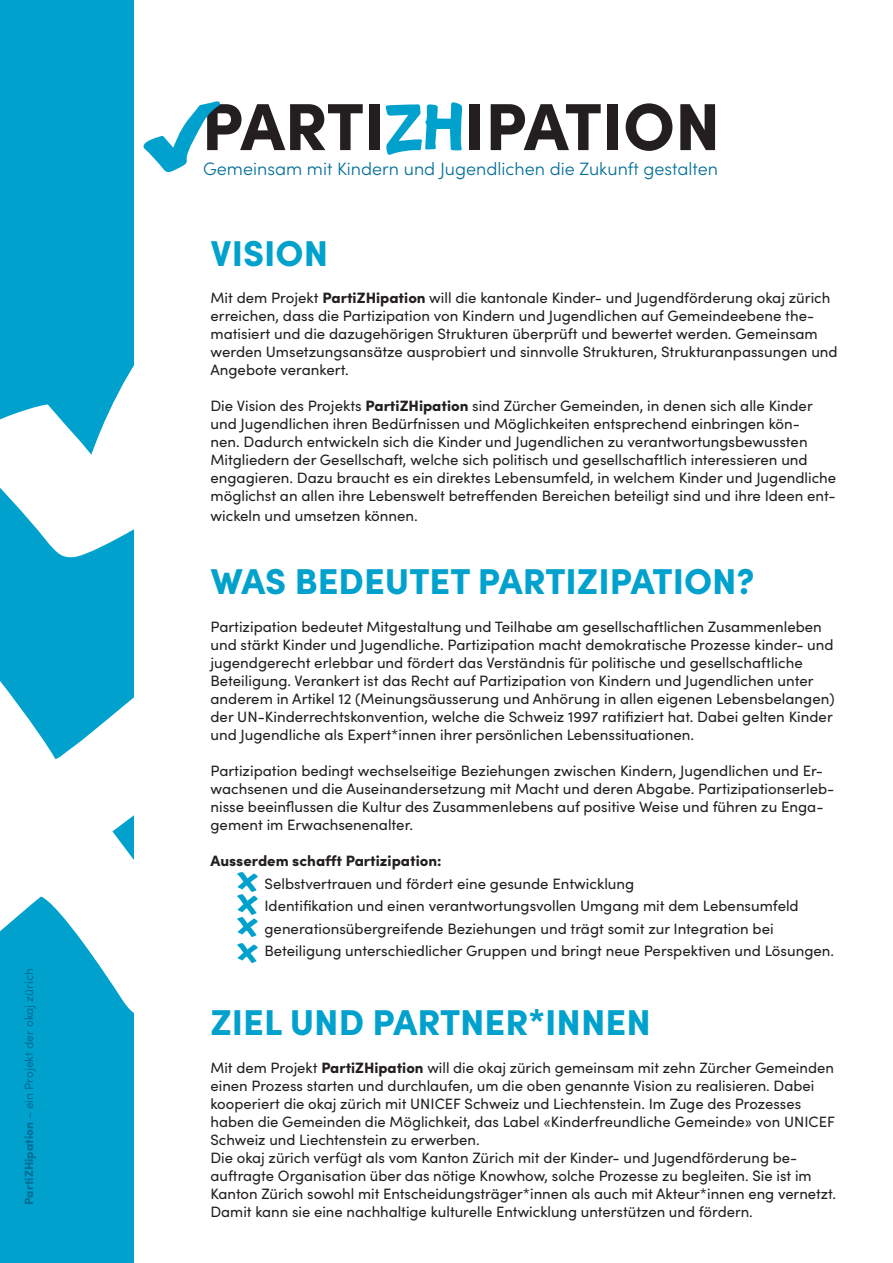
<style>
.page{position:relative;width:893px;height:1263px;background:#fff}
.page>*{position:absolute;margin:0;border:0;box-sizing:border-box;transform-origin:0 0}
.t1{font:900 66.6px "Sofia Pro";color:#231f20}
.t2{font:900 36px "Sofia Pro";color:#00a2cd}
.t3{font:300 18px "Sofia Pro";color:#006d96}
.t4{font:15px/18px "Sofia Pro";color:#231f20}
.t5{font:900 15px "Sofia Pro";color:#231f20}
.t6{font:12px "Sofia Pro";color:#006d96}
.s1{font-weight:900}
</style>
<div class="page">
<div style="left:0;top:0;width:134px;height:1263px;background:#00a2cd"></div>
<svg style="left:0;top:681px;width:134px;height:332px;fill:#fff"></svg>
<svg style="left:0;top:365px;width:134px;height:193px;fill:#fff"></svg>
<img style="left:237px;top:943px;width:21px;height:20px">
<img style="left:237px;top:872px;width:21px;height:65px">
<svg style="left:385px;top:102px;width:78px;height:53px"></svg>
<svg style="left:143px;top:101px;width:77px;height:71px"></svg>
<p class="t6" style="left:20px;top:1205px;width:238px;rotate:-90deg"><span class="s1">PartiZHipation</span> – ein Projekt der okaj zürich</p>
<p class="t1" style="left:202px;top:74px;width:520px">PARTI IPATION</p>
<p class="t3" style="left:203px;top:155px;width:516px">Gemeinsam mit Kindern und Jugendlichen die Zukunft gestalten</p>
<p class="t2" style="left:210px;top:225px;width:119px">VISION</p>
<p class="t4" style="left:210px;top:288px;width:629px">Mit dem Projekt <span class="s1">PartiZHipation</span> will die kantonale Kinder- und Jugendförderung okaj zürich erreichen, dass die Partizipation von Kindern und Jugendlichen auf Gemeindeebene the&shy;matisiert und die dazugehörigen Strukturen überprüft und bewertet werden. Gemeinsam werden Umsetzungsansätze ausprobiert und sinnvolle Strukturen, Strukturanpassungen und Angebote verankert.</p>
<p class="t4" style="left:210px;top:396px;width:627px">Die Vision des Projekts <span class="s1">PartiZHipation</span> sind Zürcher Gemeinden, in denen sich alle Kinder und Jugendlichen ihren Bedürfnissen und Möglichkeiten entsprechend einbringen kön-<br>nen. Dadurch entwickeln sich die Kinder und Jugendlichen zu verantwortungsbewussten Mitgliedern der Gesellschaft, welche sich politisch und gesellschaftlich interessieren und engagieren. Dazu braucht es ein direktes Lebensumfeld, in welchem Kinder und Jugendliche möglichst an allen ihre Lebenswelt betreffenden Bereichen beteiligt sind und ihre Ideen ent-</p>
<p class="t4" style="left:210px;top:506px;width:209px">wickeln und umsetzen können.</p>
<p class="t2" style="left:210px;top:553px;width:545px">WAS BEDEUTET PARTIZIPATION?</p>
<p class="t4" style="left:210px;top:617px;width:626px">Partizipation bedeutet Mitgestaltung und Teilhabe am gesellschaftlichen Zusammenleben und stärkt Kinder und Jugendliche. Partizipation macht demokratische Prozesse kinder- und jugendgerecht erlebbar und fördert das Verständnis für politische und gesellschaftliche Beteiligung. Verankert ist das Recht auf Partizipation von Kindern und Jugendlichen unter anderem in Artikel 12 (Meinungsäusserung und Anhörung in allen eigenen Lebensbelangen) der UN-Kinderrechtskonvention, welche die Schweiz 1997 ratifiziert hat. Dabei gelten Kinder und Jugendliche als Expert*innen ihrer persönlichen Lebenssituationen.</p>
<p class="t4" style="left:210px;top:761px;width:625px">Partizipation bedingt wechselseitige Beziehungen zwischen Kindern, Jugendlichen und Er&shy;wachsenen und die Auseinandersetzung mit Macht und deren Abgabe. Partizipationserleb&shy;nisse beeinflussen die Kultur des Zusammenlebens auf positive Weise und führen zu Enga&shy;gement im Erwachsenenalter.</p>
<p class="t5" style="left:210px;top:849px;width:233px">Ausserdem schafft Partizipation:</p>
<p class="t4" style="left:264px;top:874px;width:371px">Selbstvertrauen und fördert eine gesunde Entwicklung</p>
<p class="t4" style="left:264px;top:896px;width:536px">Identifikation und einen verantwortungsvollen Umgang mit dem Lebensumfeld</p>
<p class="t4" style="left:264px;top:919px;width:511px">generationsübergreifende Beziehungen und trägt somit zur Integration bei</p>
<p class="t4" style="left:264px;top:941px;width:571px">Beteiligung unterschiedlicher Gruppen und bringt neue Perspektiven und Lösungen.</p>
<p class="t2" style="left:210px;top:994px;width:442px">ZIEL UND PARTNER*INNEN</p>
<p class="t4" style="left:210px;top:1058px;width:626px">Mit dem Projekt <span class="s1">PartiZHipation</span> will die okaj zürich gemeinsam mit zehn Zürcher Gemeinden einen Prozess starten und durchlaufen, um die oben genannte Vision zu realisieren. Dabei kooperiert die okaj zürich mit UNICEF Schweiz und Liechtenstein. Im Zuge des Prozesses haben die Gemeinden die Möglichkeit, das Label «Kinderfreundliche Gemeinde» von UNICEF Schweiz und Liechtenstein zu erwerben.</p>
<p class="t4" style="left:210px;top:1148px;width:627px">Die okaj zürich verfügt als vom Kanton Zürich mit der Kinder- und Jugendförderung be&shy;auftragte Organisation über das nötige Knowhow, solche Prozesse zu begleiten. Sie ist im Kanton Zürich sowohl mit Entscheidungsträger*innen als auch mit Akteur*innen eng vernetzt.<br>Damit kann sie eine nachhaltige kulturelle Entwicklung unterstützen und fördern.</p>
</div>
